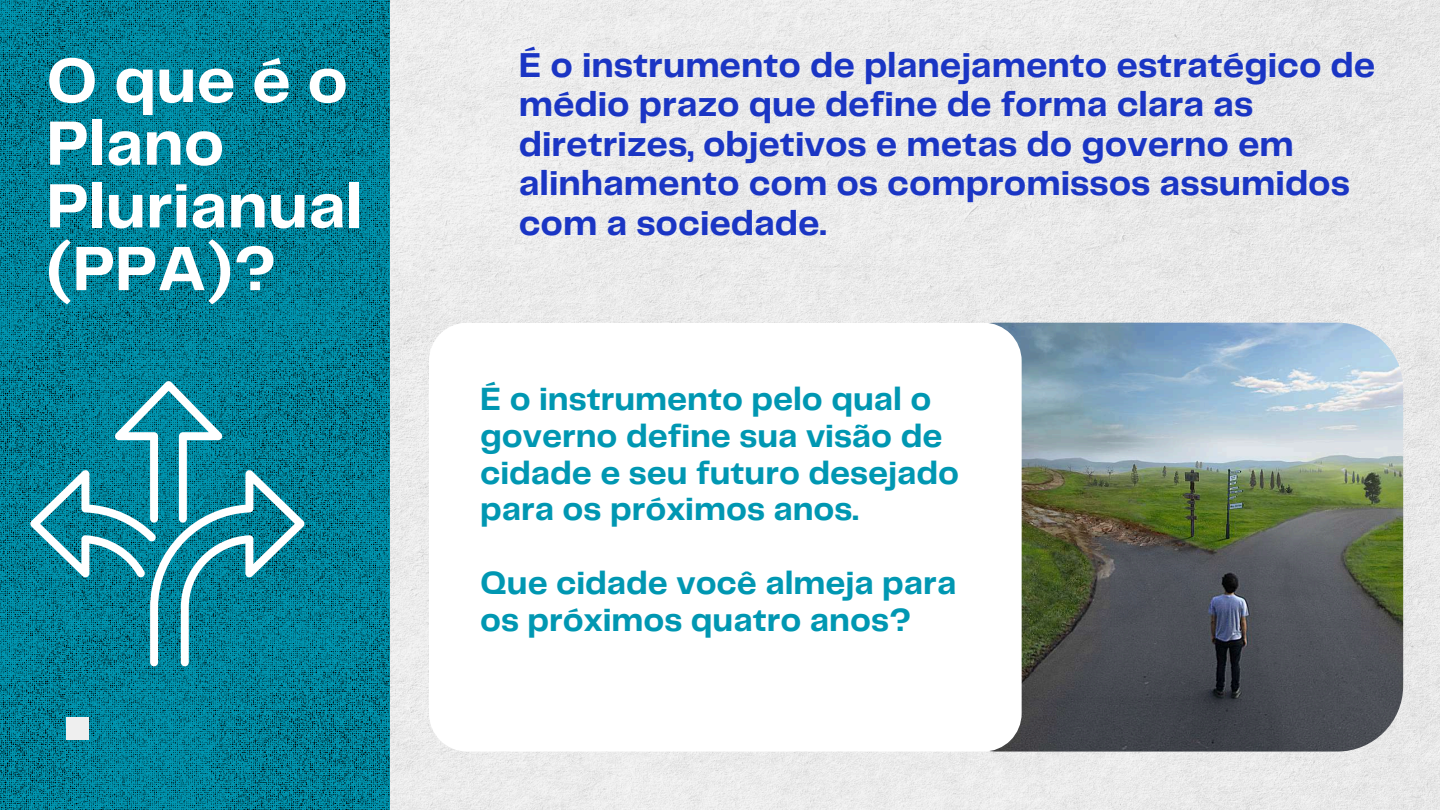
<style>
.page{position:relative;width:1440px;height:810px;background:#fff}
.page>*{position:absolute;margin:0;border:0;box-sizing:border-box;transform-origin:0 0}
.t1{font:700 64.9px/62.7px "Telegraf";color:#fff}
.t2{font:700 35.9px/39.5px "Telegraf";color:#1a35c4}
.t3{font:700 33.4px/36.8px "Telegraf";color:#0097b2}
</style>
<div class="page">
<img style="left:390px;top:0;width:1050px;height:810px">
<img style="left:931px;top:323px;width:472px;height:429px;border-radius:66px">
<svg style="left:429px;top:323px;width:593px;height:429px"></svg>
<svg style="left:304px;top:0;width:86px;height:311px;background:#007a90"></svg>
<svg style="left:304px;top:311px;width:86px;height:324px;background:#007a90"></svg>
<svg style="left:304px;top:635px;width:86px;height:175px;background:#00798f"></svg>
<svg style="left:0;top:0;width:304px;height:810px;background:#0d869c"></svg>
<h1 class="t1" style="left:46px;top:53px;width:318px">Oqueéo<br>Plano<br>Plurianual (PPA)?</h1>
<p class="t2" style="left:519px;top:47px;width:858px">É o instrumento de planejamento estratégico de médio prazo que define de forma clara as diretrizes, objetivos e metas do governo em alinhamento com os compromissos assumidos com a sociedade.</p>
<p class="t3" style="left:480px;top:382px;width:481px">É o instrumento pelo qual o governo define sua visão de cidade e seu futuro desejado para os próximos anos.</p>
<p class="t3" style="left:480px;top:566px;width:478px">Que cidade você almeja para os próximos quatro anos?</p>
</div>
